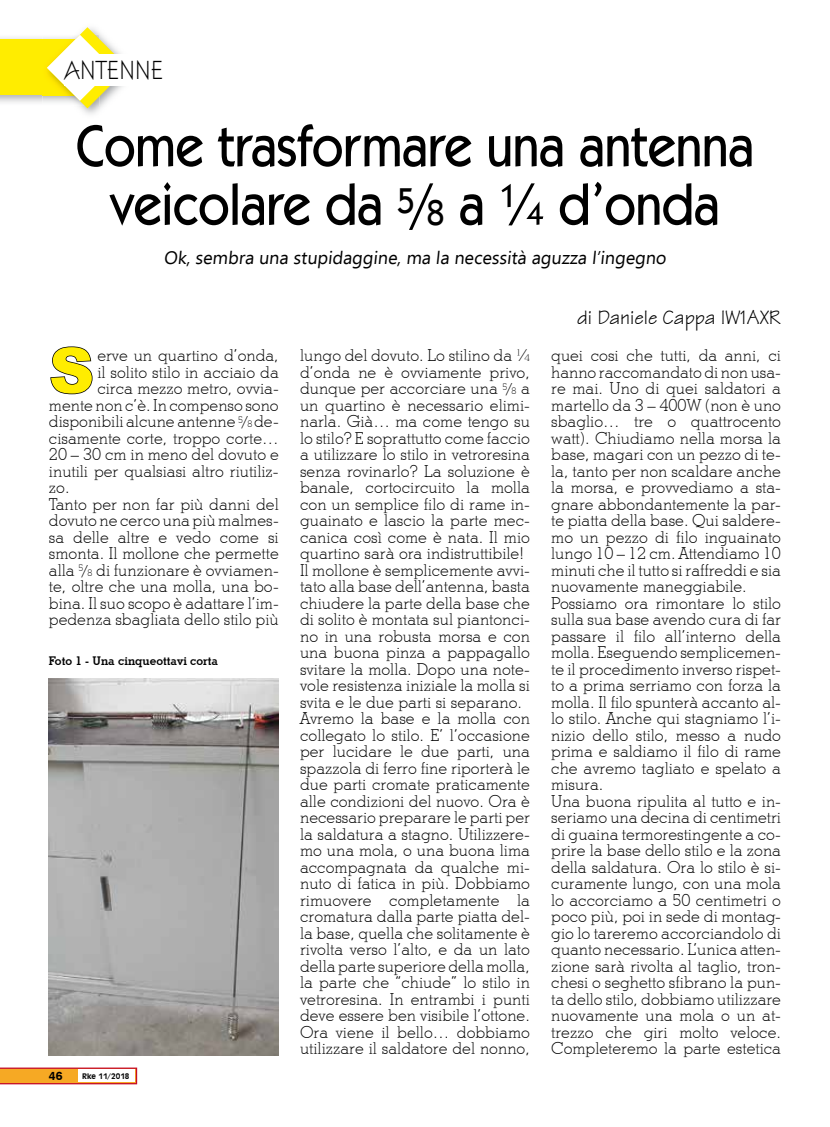
<style>
.page{position:relative;width:830px;height:1127px;background:#fff}
.page>*{position:absolute;margin:0;border:0;box-sizing:border-box;transform-origin:0 0}
.t1{font:900 62.55px "Arial";color:#ffed00}
.t2{font:500 58.5px/58.5px "Kabel IT Cby BT";color:#000;text-align:center;scale:.9 1}
.t3{font:27px "Squire D";color:#000}
.t4{font:21px "Technical Plain";color:#000}
.t5{font:18px "Ebrima";color:#000}
.t6{font:300 16.5px/16.5px "Stymie BT";color:#000}
.t7{font:700 12px "Stymie BT";color:#000}
.t8{font:700 12px "Swiss 721 BT";color:#000}
.t9{font:700 7.5px "Incised 901 BT";color:#000}
.s1{font-size:36px}
.s2{font-size:15px}
.s3{font-size:9px}
</style>
<div class="page">
<svg style="left:0;top:1067px;width:137px;height:17px;background:#ec8d2f"></svg>
<div style="left:78px;top:1069px;width:57px;height:13px;background:#fff"></div>
<img style="left:0;top:37px;width:42px;height:66px">
<div style="left:0;top:40px;width:88px;height:55px;background:#ffed00"></div>
<img style="left:42px;top:37px;width:59px;height:77px">
<img style="left:42px;top:40px;width:5px;height:55px">
<svg style="left:47px;top:27px;width:76px;height:81px"></svg>
<div style="left:65px;top:55px;width:246px;height:31px;background:#fff"></div>
<svg style="left:50px;top:346px;width:43px;height:49px"></svg>
<img style="left:49px;top:679px;width:230px;height:377px">
<h3 class="t3" style="left:65px;top:56px;width:100px">ANTENNE</h3>
<h2 class="t2" style="left:76px;top:115px;width:754px">Come trasformare una antenna veicolare da <sup>5</sup>/<span class="s1">8</span> a ¼ d’onda</h2>
<p class="t5" style="left:164px;top:244px;width:506px">Ok, sembra una stupidaggine, ma la necessità aguzza l’ingegno</p>
<h1 class="t1" style="left:49px;top:325px;width:47px">S</h1>
<p class="t6" style="left:97px;top:347px;width:183px">erve un quartino d’onda,</p>
<p class="t6" style="left:97px;top:363px;width:183px">il solito stilo in acciaio da</p>
<p class="t6" style="left:97px;top:380px;width:183px">circa mezzo metro, ovvia-</p>
<p class="t6" style="left:49px;top:396px;width:231px">mente non c’è. In compenso sono</p>
<p class="t6" style="left:49px;top:413px;width:231px">disponibili alcune antenne <sup>5</sup><span class="s2">/</span><span class="s3">8</span> de-</p>
<p class="t6" style="left:49px;top:429px;width:231px">cisamente corte, troppo corte…</p>
<p class="t6" style="left:49px;top:446px;width:231px">20 – 30 cm in meno del dovuto e</p>
<p class="t6" style="left:49px;top:462px;width:231px">inutili per qualsiasi altro riutiliz-</p>
<p class="t6" style="left:49px;top:479px;width:22px">zo.</p>
<p class="t6" style="left:49px;top:495px;width:231px">Tanto per non far più danni del</p>
<p class="t6" style="left:49px;top:512px;width:231px">dovuto ne cerco una più malmes-</p>
<p class="t6" style="left:49px;top:528px;width:231px">sa delle altre e vedo come si</p>
<p class="t6" style="left:49px;top:545px;width:231px">smonta. Il mollone che permette</p>
<p class="t6" style="left:49px;top:561px;width:231px">alla <sup>5</sup><span class="s2">/</span><span class="s3">8</span> di funzionare è ovviamen-</p>
<p class="t6" style="left:49px;top:578px;width:231px">te, oltre che una molla, una bo-</p>
<p class="t6" style="left:49px;top:594px;width:231px">bina. Il suo scopo è adattare l’im-</p>
<p class="t6" style="left:49px;top:611px;width:231px">pedenza sbagliata dello stilo più</p>
<p class="t7" style="left:49px;top:653px;width:171px">Foto 1 - Una cinqueottavi corta</p>
<p class="t8" style="left:49px;top:1068px;width:15px">46</p>
<p class="t9" style="left:82px;top:1071px;width:49px">Rke 11/2018</p>
<p class="t4" style="left:577px;top:304px;width:205px">di Daniele Cappa IW1AXR</p>
<p class="t6" style="left:300px;top:347px;width:231px">lungo del dovuto. Lo stilino da ¼ d’onda ne è ovviamente privo, dunque per accorciare una <sup>5</sup><span class="s2">/</span><span class="s3">8</span> a un quartino è necessario elimi&shy;narla. Già… ma come tengo su lo stilo? E soprattutto come faccio a utilizzare lo stilo in vetroresina senza rovinarlo? La soluzione è banale, cortocircuito la molla con un semplice filo di rame in&shy;guainato e lascio la parte mec&shy;canica così come è nata. Il mio quartino sarà ora indistruttibile!<br>Il mollone è semplicemente avvi&shy;tato alla base dell’antenna, basta chiudere la parte della base che di solito è montata sul piantonci&shy;no in una robusta morsa e con una buona pinza a pappagallo svitare la molla. Dopo una note&shy;vole resistenza iniziale la molla si svita e le due parti si separano.<br>Avremo la base e la molla con collegato lo stilo. E’ l’occasione per lucidare le due parti, una spazzola di ferro fine riporterà le due parti cromate praticamente alle condizioni del nuovo. Ora è necessario preparare le parti per la saldatura a stagno. Utilizzere&shy;mo una mola, o una buona lima accompagnata da qualche mi&shy;nuto di fatica in più. Dobbiamo rimuovere completamente la cromatura dalla parte piatta del&shy;la base, quella che solitamente è rivolta verso l’alto, e da un lato della parte superiore della molla, la parte che “chiude” lo stilo in vetroresina. In entrambi i punti deve essere ben visibile l’ottone.<br>Ora viene il bello… dobbiamo utilizzare il saldatore del nonno,</p>
<p class="t6" style="left:551px;top:347px;width:231px">quei cosi che tutti, da anni, ci hanno raccomandato di non usa&shy;re mai. Uno di quei saldatori a martello da 3 – 400W (non è uno sbaglio… tre o quattrocento watt). Chiudiamo nella morsa la base, magari con un pezzo di te&shy;la, tanto per non scaldare anche la morsa, e provvediamo a sta&shy;gnare abbondantemente la par&shy;te piatta della base. Qui saldere&shy;mo un pezzo di filo inguainato lungo 10 – 12 cm. Attendiamo 10 minuti che il tutto si raffreddi e sia nuovamente maneggiabile.<br>Possiamo ora rimontare lo stilo sulla sua base avendo cura di far passare il filo all’interno della molla. Eseguendo semplicemen&shy;te il procedimento inverso rispet&shy;to a prima serriamo con forza la molla. Il filo spunterà accanto al&shy;lo stilo. Anche qui stagniamo l’i&shy;nizio dello stilo, messo a nudo prima e saldiamo il filo di rame che avremo tagliato e spelato a misura.<br>Una buona ripulita al tutto e in&shy;seriamo una decina di centimetri di guaina termorestingente a co&shy;prire la base dello stilo e la zona della saldatura. Ora lo stilo è si&shy;curamente lungo, con una mola lo accorciamo a 50 centimetri o poco più, poi in sede di montag&shy;gio lo tareremo accorciandolo di quanto necessario. L’unica atten&shy;zione sarà rivolta al taglio, tron&shy;chesi o seghetto sfibrano la pun&shy;ta dello stilo, dobbiamo utilizzare nuovamente una mola o un at&shy;trezzo che giri molto veloce.<br>Completeremo la parte estetica</p>
</div>
